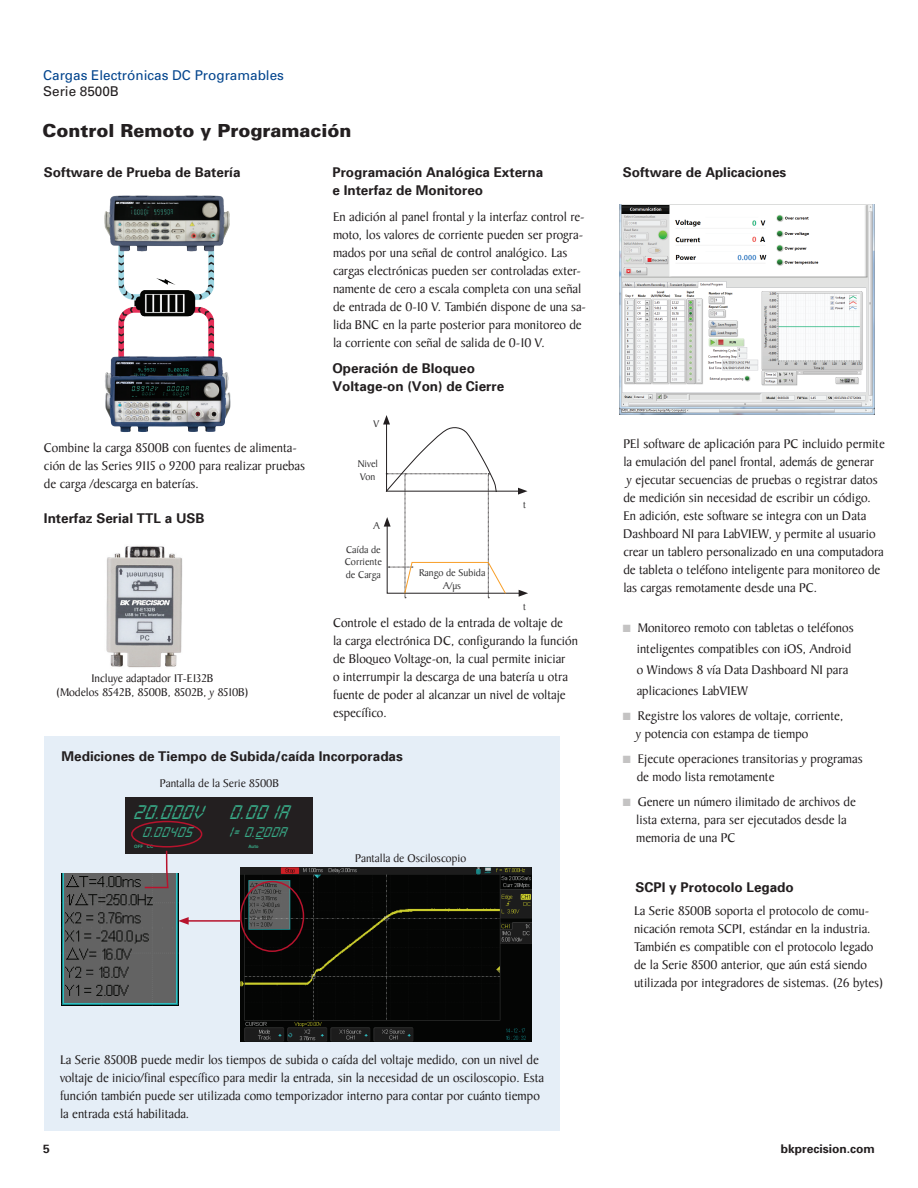
<style>
.page{position:relative;width:918px;height:1188px;background:#fff}
.page>*{position:absolute;margin:0;border:0;box-sizing:border-box;transform-origin:0 0}
.t1{font:italic 21px "Digital 7";color:#38ab88}
.t2{font:900 18px "Univers";color:#231f20}
.t3{font:italic 15px "Digital 7";color:#38ab88}
.t4{font:13.5px/18px "Baker Signet";color:#231f20}
.t5{font:700 13.5px/18px "Univers 65";color:#231f20}
.t6{font:13.5px "Univers";color:#02448d}
.t7{font:13.5px "Univers";color:#231f20}
.t8{font:12px/14.4px "Baker Signet";color:#231f20;text-align:center}
.t9{font:700 12px "Univers 65";color:#231f20}
.t10{font:10.5px/12.6px "Baker Signet";color:#353435}
.t11{font:700 4.5px "Arial";color:#38ab88}
.s1{color:#c4c3c3}
</style>
<div class="page">
<div style="left:44px;top:736px;width:515px;height:395px;background:#e5eef7"></div>
<img style="left:62px;top:873px;width:116px;height:132px">
<img style="left:241px;top:867px;width:290px;height:174px">
<div style="left:240px;top:881px;width:64px;height:71px;border:2px solid #b7132d;border-radius:50%"></div>
<hr style="left:186px;top:920px;width:54px;height:2px;background:#b7132d">
<svg style="left:178px;top:917px;width:11px;height:8px"></svg>
<svg style="left:383px;top:415px;width:145px;height:183px"></svg>
<img style="left:104px;top:196px;width:126px;height:215px">
<img style="left:106px;top:546px;width:77px;height:122px">
<div style="left:125px;top:797px;width:188px;height:57px;background:#231f20"></div>
<div style="left:131px;top:821px;width:71px;height:27px;border:2px solid #b7132d;border-radius:50%"></div>
<svg style="left:143px;top:850px;width:26px;height:39px"></svg>
<img style="left:105px;top:375px;width:105px;height:57px">
<img style="left:620px;top:204px;width:255px;height:211px">
<p class="t6" style="left:43px;top:67px;width:242px">Cargas Electrónicas DC Programables</p>
<p class="t7" style="left:43px;top:83px;width:77px">Serie 8500B</p>
<h2 class="t2" style="left:43px;top:119px;width:310px">Control Remoto y Programación</h2>
<p class="t5" style="left:332px;top:162px;width:212px">Programación Analógica Externa e Interfaz de Monitoreo</p>
<p class="t4" style="left:333px;top:208px;width:255px">En adición al panel frontal y la interfaz control re&shy;moto, los valores de corriente pueden ser progra&shy;mados por una señal de control analógico. Las cargas electrónicas pueden ser controladas exter&shy;namente de cero a escala completa con una señal de entrada de 0-10 V. También dispone de una sa&shy;lida BNC en la parte posterior para monitoreo de la corriente con señal de salida de 0-10 V.</p>
<p class="t5" style="left:332px;top:359px;width:173px">Operación de Bloqueo<br>Voltage-on (Von) de Cierre</p>
<p class="t5" style="left:44px;top:162px;width:198px">Software de Prueba de Batería</p>
<p class="t4" style="left:44px;top:440px;width:263px">Combine la carga 8500B con fuentes de alimenta&shy;ción de las Series 9115 o 9200 para realizar pruebas de carga /descarga en baterías.</p>
<p class="t5" style="left:44px;top:509px;width:162px">Interfaz Serial TTL a USB</p>
<p class="t8" style="left:56px;top:671px;width:194px">Incluye adaptador IT-E132B<br>(Modelos 8542B, 8500B, 8502B, y 8510B)</p>
<p class="t10" style="left:374px;top:418px;width:7px">V</p>
<p class="t10" style="left:358px;top:458px;width:22px">Nivel<br>Von</p>
<p class="t10" style="left:373px;top:520px;width:8px">A</p>
<p class="t10" style="left:345px;top:543px;width:39px">Caída de<br>Corriente de Carga</p>
<p class="t10" style="left:419px;top:567px;width:68px;text-align:center">Rango de Subida<br>A/µs</p>
<p class="t10" style="left:523px;top:499px;width:4px">t</p>
<p class="t10" style="left:523px;top:601px;width:4px">t</p>
<p class="t4" style="left:333px;top:614px;width:246px">Controle el estado de la entrada de voltaje de<br>la carga electrónica DC, configurando la función de Bloqueo Voltage-on, la cual permite iniciar<br>o interrumpir la descarga de una batería u otra fuente de poder al alcanzar un nivel de voltaje específico.</p>
<p class="t5" style="left:62px;top:747px;width:343px">Mediciones de Tiempo de Subida/caída Incorporadas</p>
<p class="t8" style="left:160px;top:776px;width:121px">Pantalla de la Serie 8500B</p>
<h1 class="t1" style="left:134px;top:803px;width:161px">20.000V 0.00 1A</h1>
<p class="t3" style="left:143px;top:825px;width:55px">0.0040S</p>
<p class="t3" style="left:230px;top:825px;width:62px">I= 0.200A</p>
<p class="t11" style="left:134px;top:843px;width:21px">OFF CC</p>
<p class="t11" style="left:248px;top:843px;width:12px">Auto</p>
<p class="t8" style="left:355px;top:851px;width:113px">Pantalla de Osciloscopio</p>
<p class="t4" style="left:60px;top:1051px;width:486px">La Serie 8500B puede medir los tiempos de subida o caída del voltaje medido, con un nivel de voltaje de inicio/final específico para medir la entrada, sin la necesidad de un osciloscopio. Esta función también puede ser utilizada como temporizador interno para contar por cuánto tiempo la entrada está habilitada.</p>
<p class="t5" style="left:623px;top:162px;width:165px">Software de Aplicaciones</p>
<p class="t4" style="left:623px;top:435px;width:263px">PEl software de aplicación para PC incluido permite la emulación del panel frontal, además de generar<br>y ejecutar secuencias de pruebas o registrar datos de medición sin necesidad de escribir un código.<br>En adición, este software se integra con un Data Dashboard NI para LabVIEW, y permite al usuario crear un tablero personalizado en una computadora de tableta o teléfono inteligente para monitoreo de las cargas remotamente desde una PC.</p>
<p class="t4" style="left:637px;top:618px;width:218px;line-height:21px;text-indent:-14px"><span class="s1">■</span> Monitoreo remoto con tabletas o teléfonos inteligentes compatibles con iOS, Android o Windows 8 vía Data Dashboard NI para aplicaciones LabVIEW</p>
<p class="t4" style="left:636px;top:707px;width:209px;text-indent:-13px"><span class="s1">■</span> Registre los valores de voltaje, corriente, y potencia con estampa de tiempo</p>
<p class="t4" style="left:637px;top:750px;width:227px;text-indent:-14px"><span class="s1">■</span> Ejecute operaciones transitorias y programas de modo lista remotamente</p>
<p class="t4" style="left:636px;top:793px;width:221px;text-indent:-13px"><span class="s1">■</span> Genere un número ilimitado de archivos de lista externa, para ser ejecutados desde la memoria de una PC</p>
<p class="t5" style="left:636px;top:878px;width:160px">SCPI y Protocolo Legado</p>
<p class="t4" style="left:634px;top:902px;width:251px">La Serie 8500B soporta el protocolo de comu&shy;nicación remota SCPI, estándar en la industria.<br>También es compatible con el protocolo legado de la Serie 8500 anterior, que aún está siendo utilizada por integradores de sistemas. (26 bytes)</p>
<p class="t9" style="left:43px;top:1141px;width:8px">5</p>
<p class="t9" style="left:781px;top:1141px;width:96px">bkprecision.com</p>
</div>
